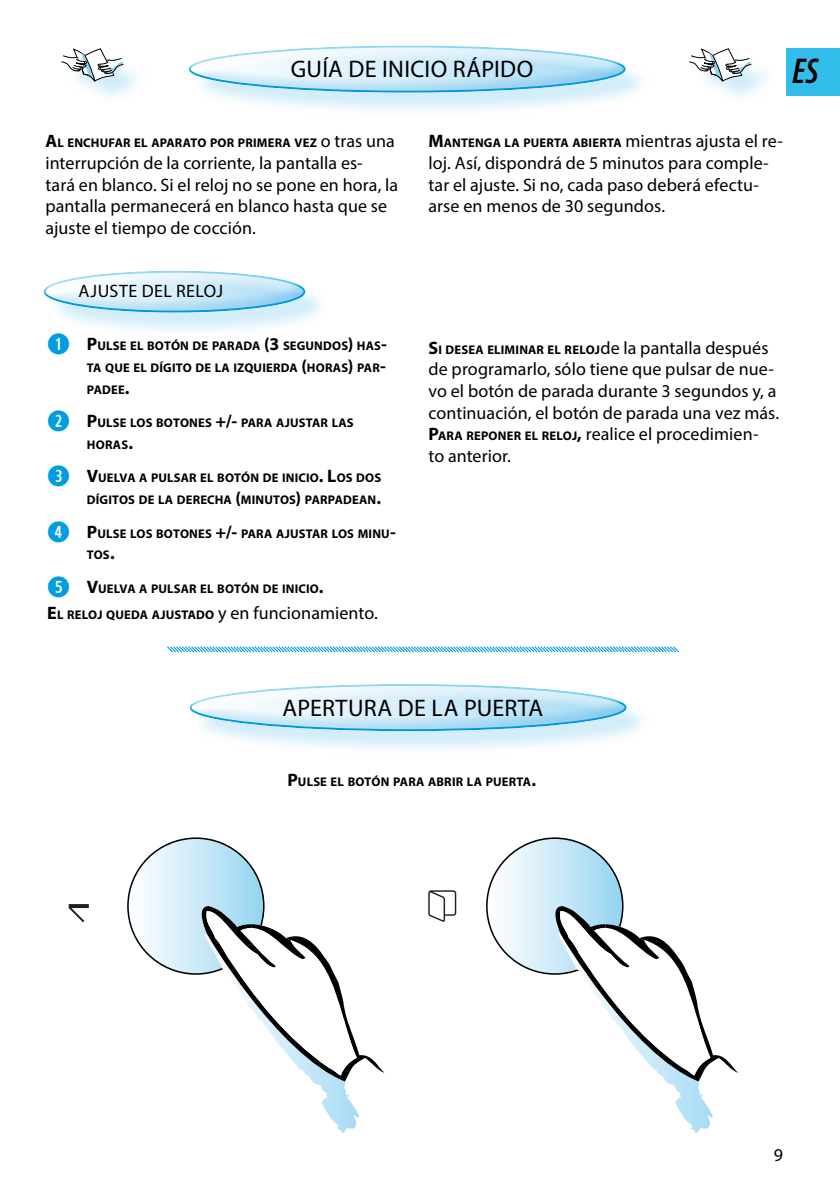
<style>
.page{position:relative;width:840px;height:1191px;background:#fff}
.page>*{position:absolute;margin:0;border:0;box-sizing:border-box;transform-origin:0 0}
.t1{font:italic 600 condensed 36px "Myriad Pro";color:#000}
.t2{font:24px "Myriad Pro";letter-spacing:.01em;color:#000}
.t3{font:18px/21.6px "Myriad Pro";letter-spacing:.005em;color:#000}
.t4{font:18px "Myriad Pro";letter-spacing:.025em;color:#000}
.t5{font:700 12.6px/21.6px "Myriad Pro";letter-spacing:.015em;color:#000}
.s1{font-size:18px}
.s2{font-weight:400;font-size:18px}
.s3{font-family:"Combi Numerals";font-size:28px;color:#009ee0}
.s4{font-weight:700}
.s5{font-weight:700;font-size:12.6px}
</style>
<div class="page">
<div style="left:192px;top:48px;width:457px;height:70px;background:#c4e7f8;opacity:.75"></div>
<div style="left:187px;top:42px;width:441px;height:32px;background:#fff;opacity:.75"></div>
<div style="left:187px;top:61px;width:441px;height:33px;background:#c4e7f8;opacity:.75"></div>
<div style="left:47px;top:274px;width:283px;height:64px;background:#c4e7f8;opacity:.75"></div>
<div style="left:43px;top:267px;width:264px;height:29px;background:#fff;opacity:.75"></div>
<div style="left:43px;top:283px;width:264px;height:30px;background:#c4e7f8;opacity:.75"></div>
<div style="left:785px;top:49px;width:54px;height:47px;background:#33bdea"></div>
<div style="left:66px;top:53px;width:81px;height:52px;background:#c4e7f8;opacity:.75"></div>
<svg style="left:61px;top:49px;width:64px;height:32px"></svg>
<div style="left:693px;top:53px;width:82px;height:52px;background:#c4e7f8;opacity:.75"></div>
<svg style="left:689px;top:49px;width:64px;height:32px"></svg>
<svg style="left:167px;top:646px;width:512px;height:7px"></svg>
<svg style="left:69px;top:904px;width:20px;height:18px"></svg>
<div style="left:128px;top:838px;width:135px;height:136px;background:linear-gradient(to right,#f7f4f4,#99d7f3);border-radius:68px"></div>
<svg style="left:428px;top:890px;width:28px;height:32px"></svg>
<svg style="left:486px;top:838px;width:136px;height:136px"></svg>
<svg style="left:197px;top:906px;width:163px;height:226px"></svg>
<svg style="left:202px;top:906px;width:182px;height:175px"></svg>
<svg style="left:550px;top:906px;width:188px;height:226px"></svg>
<svg style="left:555px;top:906px;width:182px;height:175px"></svg>
<div style="left:193px;top:687px;width:457px;height:69px;background:#c4e7f8;opacity:.75"></div>
<div style="left:188px;top:680px;width:441px;height:32px;background:#fff;opacity:.75"></div>
<div style="left:188px;top:700px;width:441px;height:32px;background:#c4e7f8;opacity:.75"></div>
<h2 class="t2" style="left:291px;top:54px;width:103px">Guía de inicio</h2>
<h2 class="t2" style="left:452px;top:54px;width:42px">rápido</h2>
<h1 class="t1" style="left:791px;top:51px;width:28px">ES</h1>
<p class="t5" style="left:45px;top:132px;width:351px"><span class="s1">A</span>L ENCHUFAR EL APARATO POR PRIMERA VEZ <span class="s2">o tras una</span></p>
<h3 class="t3" style="left:45px;top:152px;width:354px">interrupción de la corriente, la pantalla es-<br>tará en blanco. Si el reloj no se pone en hora, la pantalla permanecerá en blanco hasta que se ajuste el tiempo de cocción.</h3>
<h3 class="t4" style="left:79px;top:280px;width:146px">AJUSTE DEL RELOJ</h3>
<p class="t5" style="left:87px;top:335px;width:301px;text-align:justify;text-indent:-40px"><span class="s3">Q</span> <span class="s1">P</span>ULSE EL BOTÓN DE PARADA <span class="s1">(3</span> SEGUNDOS<span class="s1">)</span> HAS<span class="s1">-</span>TA QUE EL DÍGITO DE LA IZQUIERDA <span class="s1">(</span>HORAS<span class="s1">)</span> PAR<span class="s1">-</span>PADEE<span class="s1">.</span></p>
<p class="t5" style="left:87px;top:412px;width:268px;text-indent:-40px"><span class="s3">W</span> <span class="s1">P</span> ULSE LOS BOTONES <span class="s1">+/-</span> PARA AJUSTAR LAS<br>HORAS<span class="s1">.</span></p>
<p class="t5" style="left:47px;top:467px;width:335px;text-align:right"><span class="s3">E</span> <span class="s1">V</span>UELVA A PULSAR EL BOTÓN DE INICIO<span class="s1">. L</span>OS DOS<br>DÍGITOS DE LA DERECHA <span class="s1">(</span>MINUTOS<span class="s1">)</span> PARPADEAN<span class="s1">.</span></p>
<p class="t5" style="left:87px;top:522px;width:310px;text-indent:-40px"><span class="s3">R</span> <span class="s1">P</span>ULSE LOS BOTONES <span class="s1">+/-</span> PARA AJUSTAR LOS MINU<span class="s1">-<br></span>TOS<span class="s1">.</span></p>
<p class="t5" style="left:47px;top:575px;width:332px;line-height:25.6px"><span class="s3">T</span> <span class="s1">V</span>UELVA A PULSAR EL BOTÓN DE INICIO<span class="s1">.<br>E</span> L RELOJ QUEDA AJUSTADO <span class="s2">y en funcionamiento.</span></p>
<p class="t5" style="left:428px;top:132px;width:356px"><span class="s1">M</span>ANTENGA LA PUERTA ABIERTA <span class="s2">mientras ajusta el re-</span></p>
<h3 class="t3" style="left:428px;top:152px;width:341px">loj. Así, dispondrá de 5 minutos para comple&shy;tar el ajuste. Si no, cada paso deberá efectu&shy;arse en menos de 30 segundos.</h3>
<p class="t5" style="left:428px;top:338px;width:341px"><span class="s1">S</span>I DESEA ELIMINAR EL RELOJ<span class="s2">de la pantalla después</span></p>
<h3 class="t3" style="left:428px;top:358px;width:352px">de programarlo, sólo tiene que pulsar de nue&shy;vo el botón de parada durante 3 segundos y, a continuación, el botón de parada una vez más.<br><span class="s4">P</span><span class="s5">ARA REPONER EL RELOJ</span><span class="s4">,</span> realice el procedimien-<br>to anterior.</h3>
<h2 class="t2" style="left:282px;top:693px;width:262px">APERTURA DE LA PUERTA</h2>
<p class="t5" style="left:287px;top:770px;width:250px"><span class="s1">P</span>ULSE EL BOTÓN PARA ABRIR LA PUERTA<span class="s1">.</span></p>
<h3 class="t3" style="left:773px;top:1143px;width:11px">9</h3>
</div>
